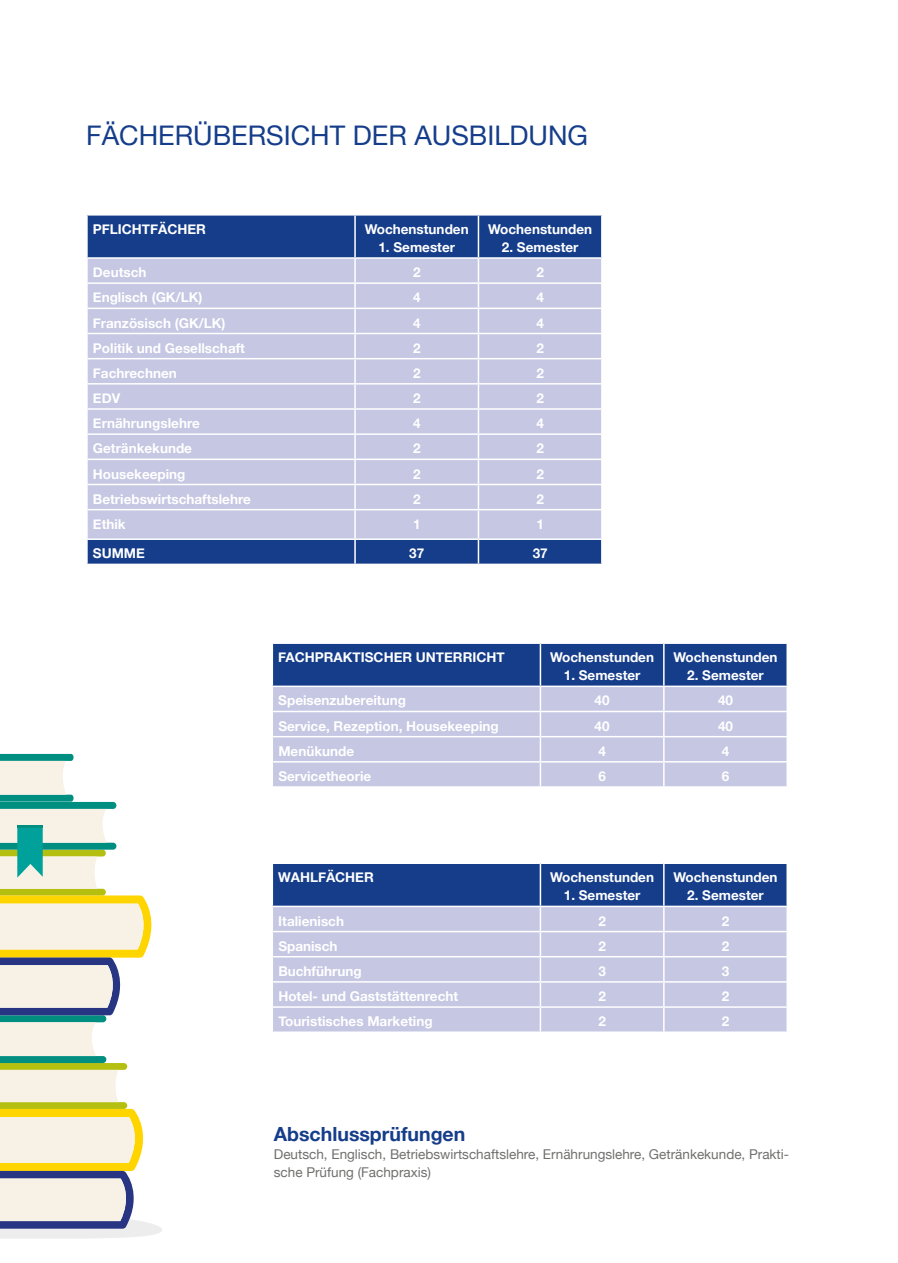
<style>
.page{position:relative;width:898px;height:1263px;background:#fff}
.page>*{position:absolute;margin:0;border:0;box-sizing:border-box;transform-origin:0 0}
.t1{font:27px "Helvetica Neue";color:#153d8a}
.t2{font:700 19.5px "Helvetica Neue";color:#153d8a}
.t3{font:700 13.5px "Helvetica Neue";color:#fff}
.t4{font:13.5px/18px "Helvetica Neue";color:#70706f}
</style>
<div class="page">
<svg style="left:0;top:754px;width:162px;height:485px"></svg>
<div style="left:88px;top:216px;width:513px;height:348px;background:#153d8a"></div>
<div style="left:88px;top:259px;width:513px;height:279px;background:#c5c7e3"></div>
<hr style="left:86px;top:282px;width:269px;height:2px;background:#fff">
<hr style="left:355px;top:282px;width:123px;height:2px;background:#fff">
<hr style="left:478px;top:282px;width:124px;height:2px;background:#fff">
<hr style="left:86px;top:308px;width:269px;height:1px;background:#fff">
<hr style="left:355px;top:308px;width:123px;height:1px;background:#fff">
<hr style="left:478px;top:308px;width:124px;height:1px;background:#fff">
<hr style="left:86px;top:257px;width:269px;height:2px;background:#fff">
<hr style="left:355px;top:257px;width:123px;height:2px;background:#fff">
<hr style="left:478px;top:257px;width:124px;height:2px;background:#fff">
<hr style="left:354px;top:216px;width:1px;height:41px;background:#fff">
<hr style="left:477px;top:216px;width:2px;height:41px;background:#fff">
<hr style="left:477px;top:259px;width:2px;height:23px;background:#fff">
<hr style="left:477px;top:284px;width:2px;height:24px;background:#fff">
<hr style="left:477px;top:309px;width:2px;height:24px;background:#fff">
<hr style="left:477px;top:334px;width:2px;height:24px;background:#fff">
<hr style="left:477px;top:359px;width:2px;height:24px;background:#fff">
<hr style="left:477px;top:385px;width:2px;height:23px;background:#fff">
<hr style="left:477px;top:410px;width:2px;height:23px;background:#fff">
<hr style="left:477px;top:435px;width:2px;height:24px;background:#fff">
<hr style="left:477px;top:460px;width:2px;height:24px;background:#fff">
<hr style="left:477px;top:485px;width:2px;height:24px;background:#fff">
<hr style="left:477px;top:510px;width:2px;height:28px;background:#fff">
<svg style="left:354px;top:259px;width:1px;height:305px"></svg>
<hr style="left:477px;top:540px;width:2px;height:24px;background:#fff">
<hr style="left:86px;top:333px;width:269px;height:1px;background:#fff">
<hr style="left:355px;top:333px;width:123px;height:1px;background:#fff">
<hr style="left:478px;top:333px;width:124px;height:1px;background:#fff">
<hr style="left:86px;top:358px;width:269px;height:1px;background:#fff">
<hr style="left:355px;top:358px;width:123px;height:1px;background:#fff">
<hr style="left:478px;top:358px;width:124px;height:1px;background:#fff">
<hr style="left:86px;top:433px;width:269px;height:2px;background:#fff">
<hr style="left:355px;top:433px;width:123px;height:2px;background:#fff">
<hr style="left:478px;top:433px;width:124px;height:2px;background:#fff">
<hr style="left:86px;top:383px;width:269px;height:2px;background:#fff">
<hr style="left:355px;top:383px;width:123px;height:2px;background:#fff">
<hr style="left:478px;top:383px;width:124px;height:2px;background:#fff">
<hr style="left:86px;top:408px;width:269px;height:2px;background:#fff">
<hr style="left:355px;top:408px;width:123px;height:2px;background:#fff">
<hr style="left:478px;top:408px;width:124px;height:2px;background:#fff">
<hr style="left:86px;top:459px;width:269px;height:1px;background:#fff">
<hr style="left:355px;top:459px;width:123px;height:1px;background:#fff">
<hr style="left:478px;top:459px;width:124px;height:1px;background:#fff">
<hr style="left:86px;top:484px;width:269px;height:1px;background:#fff">
<hr style="left:355px;top:484px;width:123px;height:1px;background:#fff">
<hr style="left:478px;top:484px;width:124px;height:1px;background:#fff">
<hr style="left:86px;top:509px;width:269px;height:1px;background:#fff">
<hr style="left:355px;top:509px;width:123px;height:1px;background:#fff">
<hr style="left:478px;top:509px;width:124px;height:1px;background:#fff">
<hr style="left:86px;top:538px;width:269px;height:2px;background:#fff">
<hr style="left:355px;top:538px;width:123px;height:2px;background:#fff">
<hr style="left:478px;top:538px;width:124px;height:2px;background:#fff">
<svg style="left:601px;top:282px;width:1px;height:282px"></svg>
<svg style="left:272px;top:643px;width:515px;height:143px;background:#94a1ca"></svg>
<hr style="left:540px;top:642px;width:123px;height:2px;background:#fff">
<hr style="left:539px;top:644px;width:2px;height:41px;background:#fff">
<hr style="left:662px;top:644px;width:2px;height:41px;background:#fff">
<hr style="left:539px;top:687px;width:2px;height:24px;background:#fff">
<hr style="left:662px;top:687px;width:2px;height:24px;background:#fff">
<hr style="left:539px;top:712px;width:2px;height:24px;background:#fff">
<hr style="left:662px;top:712px;width:2px;height:24px;background:#fff">
<hr style="left:539px;top:737px;width:2px;height:24px;background:#fff">
<hr style="left:662px;top:737px;width:2px;height:24px;background:#fff">
<hr style="left:539px;top:762px;width:2px;height:24px;background:#fff">
<hr style="left:662px;top:762px;width:2px;height:24px;background:#fff">
<svg style="left:272px;top:863px;width:515px;height:168px;background:#9da8ce"></svg>
<hr style="left:540px;top:862px;width:123px;height:2px;background:#fff">
<hr style="left:539px;top:864px;width:2px;height:42px;background:#fff">
<hr style="left:662px;top:864px;width:2px;height:42px;background:#fff">
<hr style="left:539px;top:907px;width:2px;height:24px;background:#fff">
<hr style="left:662px;top:907px;width:2px;height:24px;background:#fff">
<hr style="left:539px;top:932px;width:2px;height:24px;background:#fff">
<hr style="left:662px;top:932px;width:2px;height:24px;background:#fff">
<hr style="left:539px;top:957px;width:2px;height:24px;background:#fff">
<hr style="left:662px;top:957px;width:2px;height:24px;background:#fff">
<hr style="left:539px;top:983px;width:2px;height:23px;background:#fff">
<hr style="left:662px;top:983px;width:2px;height:23px;background:#fff">
<hr style="left:539px;top:1008px;width:2px;height:23px;background:#fff">
<hr style="left:662px;top:1008px;width:2px;height:23px;background:#fff">
<h1 class="t1" style="left:86px;top:120px;width:503px">FÄCHERÜBERSICHT DER AUSBILDUNG</h1>
<p class="t3" style="left:93px;top:221px;width:115px">PFLICHTFÄCHER</p>
<p class="t3" style="left:365px;top:221px;width:105px">Wochenstunden</p>
<p class="t3" style="left:378px;top:239px;width:78px">1. Semester</p>
<p class="t3" style="left:488px;top:221px;width:105px">Wochenstunden</p>
<p class="t3" style="left:501px;top:239px;width:78px">2. Semester</p>
<p class="t3" style="left:93px;top:264px;width:55px">Deutsch</p>
<p class="t3" style="left:413px;top:264px;width:9px">2</p>
<p class="t3" style="left:536px;top:264px;width:9px">2</p>
<p class="t3" style="left:93px;top:289px;width:111px">Englisch (GK/LK)</p>
<p class="t3" style="left:413px;top:289px;width:9px">4</p>
<p class="t3" style="left:536px;top:289px;width:9px">4</p>
<p class="t3" style="left:93px;top:314px;width:134px">Französisch (GK/LK)</p>
<p class="t3" style="left:413px;top:314px;width:9px">4</p>
<p class="t3" style="left:536px;top:314px;width:9px">4</p>
<p class="t3" style="left:93px;top:339px;width:153px">Politik und Gesellschaft</p>
<p class="t3" style="left:413px;top:339px;width:9px">2</p>
<p class="t3" style="left:536px;top:339px;width:9px">2</p>
<p class="t3" style="left:93px;top:365px;width:85px">Fachrechnen</p>
<p class="t3" style="left:413px;top:365px;width:9px">2</p>
<p class="t3" style="left:536px;top:365px;width:9px">2</p>
<p class="t3" style="left:93px;top:390px;width:29px">EDV</p>
<p class="t3" style="left:413px;top:390px;width:9px">2</p>
<p class="t3" style="left:536px;top:390px;width:9px">2</p>
<p class="t3" style="left:93px;top:415px;width:108px">Ernährungslehre</p>
<p class="t3" style="left:413px;top:415px;width:9px">4</p>
<p class="t3" style="left:536px;top:415px;width:9px">4</p>
<p class="t3" style="left:93px;top:440px;width:101px">Getränkekunde</p>
<p class="t3" style="left:413px;top:440px;width:9px">2</p>
<p class="t3" style="left:536px;top:440px;width:9px">2</p>
<p class="t3" style="left:93px;top:465px;width:94px">Housekeeping</p>
<p class="t3" style="left:413px;top:465px;width:9px">2</p>
<p class="t3" style="left:536px;top:465px;width:9px">2</p>
<p class="t3" style="left:93px;top:490px;width:159px">Betriebswirtschaftslehre</p>
<p class="t3" style="left:413px;top:490px;width:9px">2</p>
<p class="t3" style="left:536px;top:490px;width:9px">2</p>
<p class="t3" style="left:93px;top:516px;width:34px">Ethik</p>
<p class="t3" style="left:413px;top:516px;width:9px">1</p>
<p class="t3" style="left:536px;top:516px;width:9px">1</p>
<p class="t3" style="left:93px;top:545px;width:54px">SUMME</p>
<p class="t3" style="left:409px;top:545px;width:17px">37</p>
<p class="t3" style="left:532px;top:545px;width:17px">37</p>
<p class="t3" style="left:278px;top:649px;width:228px">FACHPRAKTISCHER UNTERRICHT</p>
<p class="t3" style="left:550px;top:649px;width:105px">Wochenstunden</p>
<p class="t3" style="left:563px;top:667px;width:78px">1. Semester</p>
<p class="t3" style="left:673px;top:649px;width:105px">Wochenstunden</p>
<p class="t3" style="left:687px;top:667px;width:78px">2. Semester</p>
<p class="t3" style="left:278px;top:692px;width:129px">Speisenzubereitung</p>
<p class="t3" style="left:594px;top:692px;width:17px">40</p>
<p class="t3" style="left:717px;top:692px;width:17px">40</p>
<p class="t3" style="left:278px;top:717px;width:222px">Service, Rezeption, Housekeeping</p>
<p class="t3" style="left:594px;top:717px;width:17px">40</p>
<p class="t3" style="left:717px;top:717px;width:17px">40</p>
<p class="t3" style="left:278px;top:743px;width:77px">Menükunde</p>
<p class="t3" style="left:598px;top:743px;width:9px">4</p>
<p class="t3" style="left:721px;top:743px;width:9px">4</p>
<p class="t3" style="left:278px;top:768px;width:95px">Servicetheorie</p>
<p class="t3" style="left:598px;top:768px;width:9px">6</p>
<p class="t3" style="left:721px;top:768px;width:9px">6</p>
<p class="t3" style="left:278px;top:869px;width:97px">WAHLFÄCHER</p>
<p class="t3" style="left:550px;top:869px;width:105px">Wochenstunden</p>
<p class="t3" style="left:563px;top:887px;width:78px">1. Semester</p>
<p class="t3" style="left:673px;top:869px;width:105px">Wochenstunden</p>
<p class="t3" style="left:687px;top:887px;width:78px">2. Semester</p>
<p class="t3" style="left:278px;top:912px;width:67px">Italienisch</p>
<p class="t3" style="left:598px;top:912px;width:9px">2</p>
<p class="t3" style="left:721px;top:912px;width:9px">2</p>
<p class="t3" style="left:278px;top:937px;width:61px">Spanisch</p>
<p class="t3" style="left:598px;top:937px;width:9px">2</p>
<p class="t3" style="left:721px;top:937px;width:9px">2</p>
<p class="t3" style="left:278px;top:963px;width:85px">Buchführung</p>
<p class="t3" style="left:598px;top:963px;width:9px">3</p>
<p class="t3" style="left:721px;top:963px;width:9px">3</p>
<p class="t3" style="left:278px;top:988px;width:181px">Hotel- und Gaststättenrecht</p>
<p class="t3" style="left:598px;top:988px;width:9px">2</p>
<p class="t3" style="left:721px;top:988px;width:9px">2</p>
<p class="t3" style="left:278px;top:1013px;width:156px">Touristisches Marketing</p>
<p class="t3" style="left:598px;top:1013px;width:9px">2</p>
<p class="t3" style="left:721px;top:1013px;width:9px">2</p>
<h2 class="t2" style="left:274px;top:1121px;width:193px">Abschlussprüfungen</h2>
<p class="t4" style="left:274px;top:1144px;width:516px">Deutsch, Englisch, Betriebswirtschaftslehre, Ernährungslehre, Getränkekunde, Prakti&shy;sche Prüfung (Fachpraxis)</p>
</div>
